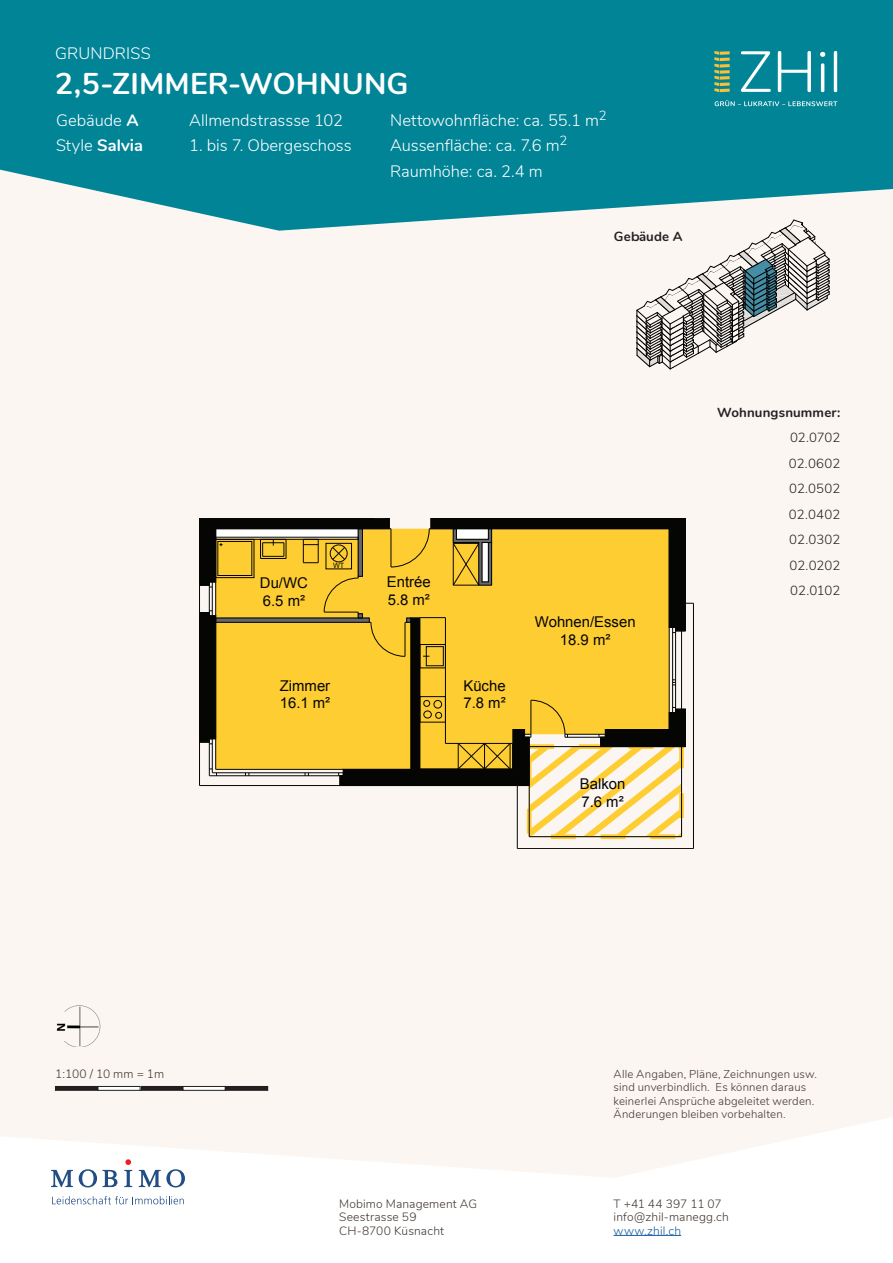
<style>
.page{position:relative;width:893px;height:1263px;background:#fff}
.page>*{position:absolute;margin:0;border:0;box-sizing:border-box;transform-origin:0 0}
.Titel{font:700 30px "Nunito";letter-spacing:.01em;color:#fff}
.Angaben{font:300 16.5px "Nunito";color:#fff}
.Angaben-2{font:700 16.5px "Nunito";letter-spacing:.005em;color:#fff}
.Titel-2{font:300 16.5px "Nunito";letter-spacing:.01em;color:#fff}
.t1{font:14.85px/17.9px "Arial";color:#050504}
.Angaben-3{font:300 13.2px "Nunito";color:#231f20}
.Angaben-4{font:700 13.2px "Nunito";letter-spacing:.01em;color:#231f20}
.t2{font:300 12px/13.5px "Nunito";letter-spacing:.01em;color:#423731}
.t3{font:300 12px "Nunito";letter-spacing:.015em;color:#175d9e}
.t4{font:300 11.4px/13.5px "Nunito";letter-spacing:.015em;color:#423731}
.t5{font:7.35px "Arial";color:#050504}
.s1{font-weight:700}
.s2{font-weight:300}
</style>
<div class="page">
<div style="left:0;top:231px;width:893px;height:947px;background:#fbf6f2"></div>
<svg style="left:0;top:0;width:893px;height:231px;background:#188e9e"></svg>
<svg style="left:715px;top:100px;width:108px;height:6px"></svg>
<svg style="left:741px;top:51px;width:30px;height:41px"></svg>
<svg style="left:778px;top:51px;width:33px;height:41px"></svg>
<svg style="left:820px;top:52px;width:5px;height:40px"></svg>
<svg style="left:834px;top:51px;width:3px;height:41px"></svg>
<svg style="left:714px;top:51px;width:16px;height:41px"></svg>
<hr style="left:614px;top:1235px;width:67px;height:1px;background:#175d9e">
<svg style="left:51px;top:1170px;width:22px;height:17px"></svg>
<svg style="left:79px;top:1169px;width:38px;height:18px"></svg>
<svg style="left:139px;top:1169px;width:46px;height:18px"></svg>
<svg style="left:52px;top:1196px;width:132px;height:8px"></svg>
<svg style="left:124px;top:1159px;width:8px;height:28px"></svg>
<img style="left:56px;top:1003px;width:48px;height:44px">
<div style="left:55px;top:1086px;width:43px;height:4px;border:1px solid #231f20"></div>
<div style="left:140px;top:1086px;width:43px;height:4px;border:1px solid #231f20"></div>
<div style="left:98px;top:1086px;width:42px;height:4px;border:1px solid #231f20"></div>
<div style="left:183px;top:1086px;width:42px;height:4px;border:1px solid #231f20"></div>
<div style="left:225px;top:1086px;width:43px;height:4px;border:1px solid #231f20"></div>
<svg style="left:637px;top:220px;width:193px;height:149px"></svg>
<div style="left:527px;top:744px;width:157px;height:95px;border:5px dashed #fecd32"></div>
<hr style="left:693px;top:603px;width:1px;height:245px;background:#050504">
<hr style="left:517px;top:848px;width:176px;height:1px;background:#050504">
<hr style="left:517px;top:785px;width:1px;height:63px;background:#050504">
<svg style="left:200px;top:518px;width:493px;height:319px"></svg>
<p class="Titel-2" style="left:55px;top:41px;width:97px">GRUNDRISS</p>
<p class="Titel" style="left:55px;top:61px;width:355px">2,5-ZIMMER-WOHNUNG</p>
<p class="Angaben" style="left:189px;top:108px;width:155px">Allmendstrassse 102</p>
<p class="Angaben" style="left:189px;top:133px;width:164px">1. bis 7. Obergeschoss</p>
<p class="Angaben" style="left:390px;top:108px;width:218px">Nettowohnfläche: ca. 55.1 m<sup>2</sup></p>
<p class="Angaben" style="left:390px;top:133px;width:179px">Aussenfläche: ca. 7.6 m<sup>2</sup></p>
<p class="Angaben" style="left:390px;top:159px;width:154px">Raumhöhe: ca. 2.4 m</p>
<p class="Angaben" style="left:56px;top:108px;width:84px">Gebäude <span class="s1">A</span></p>
<p class="Angaben-2" style="left:56px;top:133px;width:88px"><span class="s2">Style</span> Salvia</p>
<p class="Angaben-4" style="left:614px;top:227px;width:70px">Gebäude A</p>
<p class="t1" style="left:260px;top:574px;width:49px">Du/WC<br>6.5 m²</p>
<p class="t5" style="left:333px;top:560px;width:13px">WT</p>
<p class="t1" style="left:280px;top:677px;width:52px">Zimmer<br>16.1 m²</p>
<p class="t1" style="left:387px;top:573px;width:45px">Entrée<br>5.8 m²</p>
<p class="t1" style="left:463px;top:677px;width:44px">Küche<br>7.8 m²</p>
<p class="t1" style="left:535px;top:613px;width:102px;text-align:center">Wohnen/Essen<br>18.9 m²</p>
<p class="t1" style="left:580px;top:775px;width:47px">Balkon<br>7.6 m²</p>
<p class="Angaben-4" style="left:717px;top:402px;width:125px">Wohnungsnummer:</p>
<p class="Angaben-3" style="left:790px;top:428px;width:52px">02.0702</p>
<p class="Angaben-3" style="left:789px;top:453px;width:53px">02.0602</p>
<p class="Angaben-3" style="left:789px;top:479px;width:53px">02.0502</p>
<p class="Angaben-3" style="left:789px;top:504px;width:53px">02.0402</p>
<p class="Angaben-3" style="left:789px;top:530px;width:53px">02.0302</p>
<p class="Angaben-3" style="left:789px;top:555px;width:52px">02.0202</p>
<p class="Angaben-3" style="left:790px;top:581px;width:52px">02.0102</p>
<p class="t2" style="left:55px;top:1067px;width:110px">1:100 / 10 mm = 1m</p>
<p class="t4" style="left:614px;top:1066px;width:205px">Alle Angaben, Pläne, Zeichnungen usw. sind unverbindlich. Es können daraus keinerlei Ansprüche abgeleitet werden.<br>Änderungen bleiben vorbehalten.</p>
<p class="t2" style="left:339px;top:1196px;width:140px">Mobimo Management AG<br>Seestrasse 59<br>CH-8700 Küsnacht</p>
<p class="t2" style="left:614px;top:1196px;width:117px">T +41 44 397 11 07 info@zhil-manegg.ch</p>
<p class="t3" style="left:614px;top:1221px;width:69px">www.zhil.ch</p>
</div>
